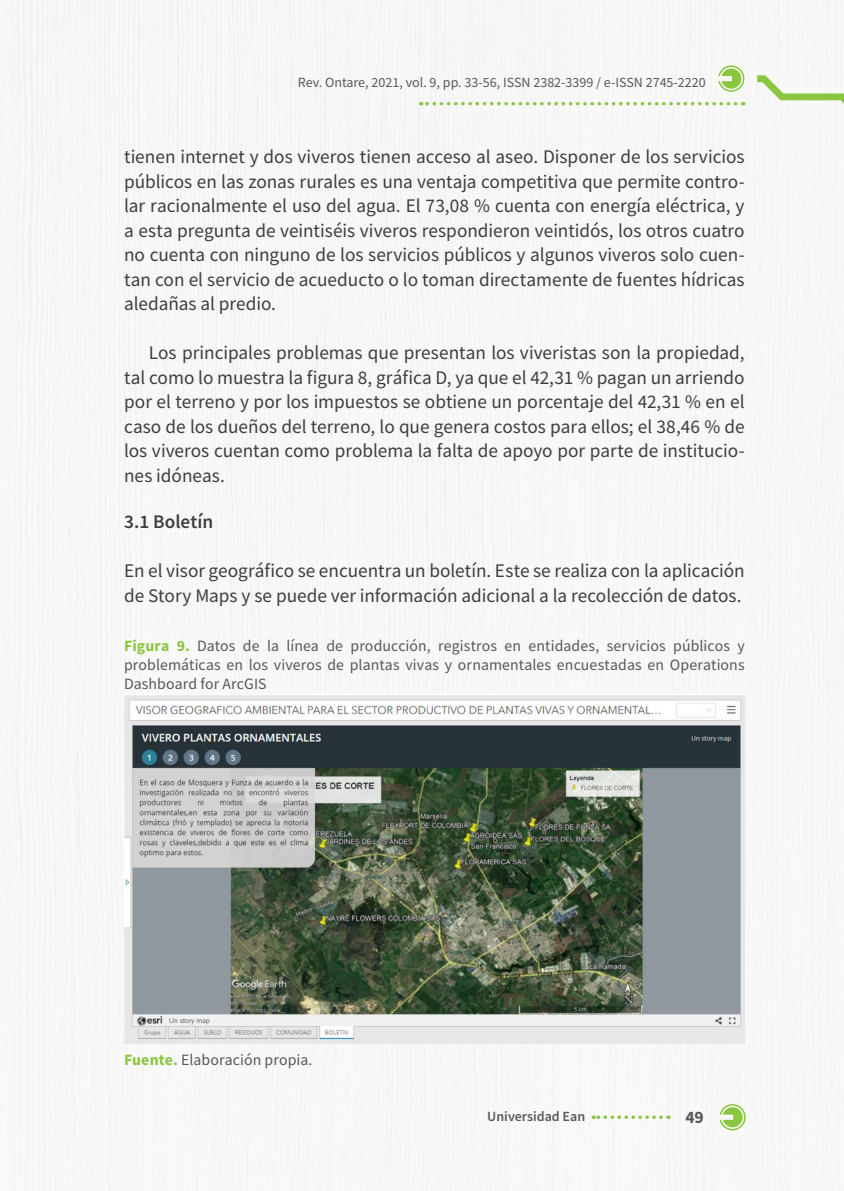
<style>
.page{position:relative;width:844px;height:1191px;background:#fff}
.page>*{position:absolute;margin:0;border:0;box-sizing:border-box;transform-origin:0 0}
.TEXTOS{font:19.25px/24.5px "Source Sans Pro";color:#3e3e3f;text-align:justify}
.subtitulos{font:600 19.25px "Source Sans Pro";color:#3e3e3f}
.t1{font:700 17.5px "Source Sans Pro";color:#57585a}
.Nombre_tablas{font:15.75px/18.9px "Source Sans Pro";letter-spacing:.01em;color:#57585a;text-align:justify}
.t2{font:14px "Source Sans Pro";color:#57585a}
.t3{font:600 14px "Source Sans Pro";color:#57585a}
.s1{font-weight:700;color:#8bc640}
</style>
<div class="page">
<img style="left:0;top:0;width:843px;height:1191px">
<svg style="left:719px;top:1104px;width:26px;height:26px"></svg>
<svg style="left:593px;top:1115px;width:68px;height:4px"></svg>
<svg style="left:718px;top:65px;width:26px;height:27px"></svg>
<svg style="left:420px;top:102px;width:315px;height:3px"></svg>
<svg style="left:756px;top:75px;width:87px;height:41px"></svg>
<img style="left:124px;top:694px;width:620px;height:350px">
<p class="t2" style="left:298px;top:74px;width:409px">Rev. Ontare, 2021, vol. 9, pp. 33-56, ISSN 2382-3399 / e-ISSN 2745-2220</p>
<p class="TEXTOS" style="left:124px;top:145px;width:622px">tienen internet y dos viveros tienen acceso al aseo. Disponer de los servicios públicos en las zonas rurales es una ventaja competitiva que permite contro&shy;lar racionalmente el uso del agua. El 73,08 % cuenta con energía eléctrica, y a esta pregunta de veintiséis viveros respondieron veintidós, los otros cuatro no cuenta con ninguno de los servicios públicos y algunos viveros solo cuen&shy;tan con el servicio de acueducto o lo toman directamente de fuentes hídricas aledañas al predio.</p>
<p class="TEXTOS" style="left:124px;top:341px;width:622px;text-indent:25px">Los principales problemas que presentan los viveristas son la propiedad, tal como lo muestra la figura 8, gráfica D, ya que el 42,31 % pagan un arriendo por el terreno y por los impuestos se obtiene un porcentaje del 42,31 % en el caso de los dueños del terreno, lo que genera costos para ellos; el 38,46 % de los viveros cuentan como problema la falta de apoyo por parte de institucio&shy;nes idóneas.</p>
<p class="subtitulos" style="left:124px;top:509px;width:91px">3.1 Boletín</p>
<p class="TEXTOS" style="left:124px;top:558px;width:622px">En el visor geográfico se encuentra un boletín. Este se realiza con la aplicación de Story Maps y se puede ver información adicional a la recolección de datos.</p>
<p class="Nombre_tablas" style="left:124px;top:636px;width:622px"><span class="s1">Figura 9.</span> Datos de la línea de producción, registros en entidades, servicios públicos y problemáticas en los viveros de plantas vivas y ornamentales encuestadas en Operations Dashboard for ArcGIS</p>
<p class="Nombre_tablas" style="left:124px;top:1049px;width:190px"><span class="s1">Fuente.</span> Elaboración propia.</p>
<p class="t3" style="left:487px;top:1107px;width:99px">Universidad Ean</p>
<p class="t1" style="left:685px;top:1105px;width:20px">49</p>
</div>
